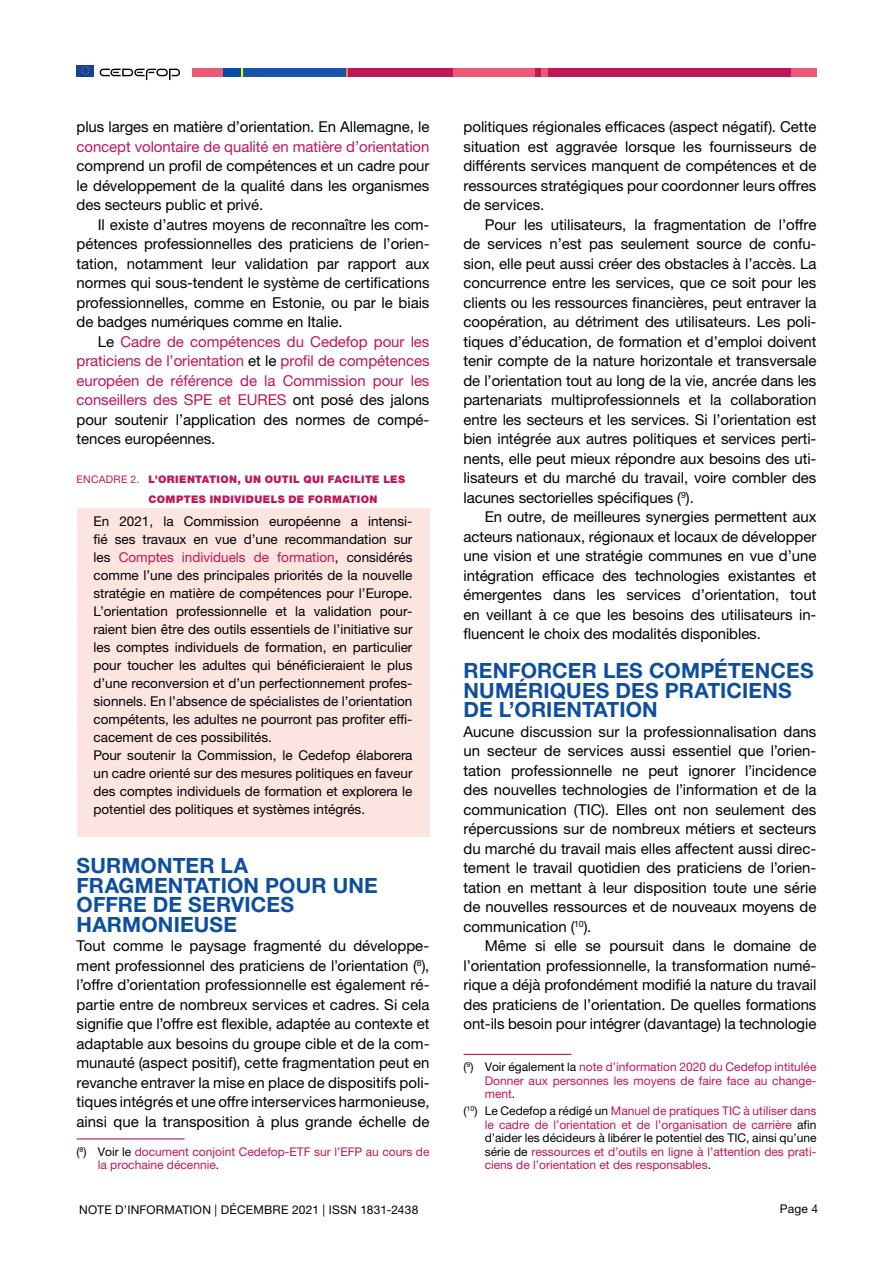
<style>
.page{position:relative;width:893px;height:1263px;background:#fff}
.page>*{position:absolute;margin:0;border:0;box-sizing:border-box;transform-origin:0 0}
.t1{font:700 21px/19.5px "Helvetica Neue LTW1 G";letter-spacing:.005em;color:#0d4f9e}
.t2{font:15px/19.5px "Helvetica Neue LTW1 G";letter-spacing:-.005em;color:#000;text-align:justify}
.t3{font:15px/19.5px "Helvetica Neue LTW1 G";letter-spacing:-.005em;color:#bf1658;text-align:justify}
.t4{font:13.5px/18px "Helvetica Neue LTW1 G";color:#000}
.t5{font:12px/13.5px "Helvetica Neue LTW1 G";color:#bf1658;text-align:justify}
.t6{font:12px "Helvetica Neue LTW1 G";letter-spacing:.02em;color:#000}
.t7{font:900 10.5px/19.5px "Helvetica Neue LTW1 G";letter-spacing:.04em;color:#bf1658}
.s1{color:#000}
.s2{font-weight:400}
.s3{color:#bf1658}
</style>
<div class="page">
<div style="left:77px;top:65px;width:17px;height:11px;background:#164194"></div>
<svg style="left:81px;top:66px;width:9px;height:9px"></svg>
<svg style="left:100px;top:69px;width:80px;height:11px"></svg>
<div style="left:192px;top:68px;width:31px;height:9px;background:#e85a75"></div>
<div style="left:347px;top:68px;width:106px;height:9px;background:#bf1658"></div>
<div style="left:453px;top:68px;width:82px;height:9px;background:#e85a75"></div>
<div style="left:535px;top:68px;width:7px;height:9px;background:#bf1658"></div>
<div style="left:548px;top:68px;width:243px;height:9px;background:#bf1658"></div>
<div style="left:542px;top:68px;width:6px;height:9px;background:#e85a75"></div>
<div style="left:223px;top:68px;width:18px;height:9px;background:#034da2"></div>
<svg style="left:241px;top:68px;width:2px;height:9px"></svg>
<svg style="left:345px;top:68px;width:2px;height:9px"></svg>
<div style="left:243px;top:68px;width:102px;height:9px;background:#1556a6"></div>
<div style="left:791px;top:68px;width:26px;height:9px;background:#e85a75"></div>
<div style="left:77px;top:508px;width:352px;height:237px;background:#fce4e0"></div>
<div style="left:77px;top:742px;width:352px;height:76px;background:#fce4e0"></div>
<div style="left:77px;top:815px;width:352px;height:22px;background:#fce4e0"></div>
<hr style="left:77px;top:1138px;width:108px;height:1px;background:#bf1658">
<hr style="left:463px;top:1054px;width:108px;height:1px;background:#bf1658">
<p class="t2" style="left:77px;top:117px;width:354px">plus larges en matière d’orientation. En Allemagne, le</p>
<p class="t3" style="left:77px;top:136px;width:354px">concept volontaire de qualité en matière d’orientation</p>
<p class="t2" style="left:77px;top:156px;width:354px">comprend un profil de compétences et un cadre pour le développement de la qualité dans les organismes des secteurs public et privé.</p>
<p class="t2" style="left:77px;top:214px;width:354px;text-indent:21px">Il existe d’autres moyens de reconnaître les com&shy;pétences professionnelles des praticiens de l’orien&shy;tation, notamment leur validation par rapport aux normes qui sous-tendent le système de certifications professionnelles, comme en Estonie, ou par le biais de badges numériques comme en Italie.</p>
<p class="t3" style="left:77px;top:331px;width:354px;text-indent:21px"><span class="s1">Le</span> Cadre de compétences du Cedefop pour les praticiens de l’orientation <span class="s1">et le</span> profil de compétences européen de référence de la Commission pour les conseillers des SPE et EURES <span class="s1">ont posé des jalons pour soutenir l’application des normes de compé&shy;tences européennes.</span></p>
<p class="t7" style="left:149px;top:470px;width:258px;text-indent:-72px"><span class="s2">ENCADRE 2.</span> L’ORIENTATION, UN OUTIL QUI FACILITE LES<br>COMPTES INDIVIDUELS DE FORMATION</p>
<p class="t4" style="left:94px;top:512px;width:320px">En 2021, la Commission européenne a intensi&shy;fié ses travaux en vue d’une recommandation sur les <span class="s3">Comptes individuels de formation</span>, considérés comme l’une des principales priorités de la nouvelle stratégie en matière de compétences pour l’Europe.<br>L’orientation professionnelle et la validation pour&shy;raient bien être des outils essentiels de l’initiative sur les comptes individuels de formation, en particulier pour toucher les adultes qui bénéficieraient le plus d’une reconversion et d’un perfectionnement profes&shy;sionnels. En l’absence de spécialistes de l’orientation compétents, les adultes ne pourront pas profiter effi&shy;cacement de ces possibilités.<br>Pour soutenir la Commission, le Cedefop élaborera un cadre orienté sur des mesures politiques en faveur des comptes individuels de formation et explorera le potentiel des politiques et systèmes intégrés.</p>
<h1 class="t1" style="left:77px;top:856px;width:303px">SURMONTER LA<br>FRAGMENTATION POUR UNE<br>OFFRE DE SERVICES<br>HARMONIEUSE</h1>
<p class="t2" style="left:77px;top:936px;width:354px">Tout comme le paysage fragmenté du développe&shy;ment professionnel des praticiens de l’orientation (<sup>8</sup>), l’offre d’orientation professionnelle est également ré&shy;partie entre de nombreux services et cadres. Si cela signifie que l’offre est flexible, adaptée au contexte et adaptable aux besoins du groupe cible et de la com&shy;munauté (aspect positif), cette fragmentation peut en revanche entraver la mise en place de dispositifs poli&shy;tiques intégrés et une offre interservices harmonieuse, ainsi que la transposition à plus grande échelle de</p>
<p class="t5" style="left:98px;top:1145px;width:333px;text-indent:-21px"><span class="s1">(</span><sup>8</sup><span class="s1">) Voir le</span> document conjoint Cedefop-ETF sur l’EFP au cours de la prochaine décennie<span class="s1">.</span></p>
<p class="t2" style="left:463px;top:117px;width:354px">politiques régionales efficaces (aspect négatif). Cette situation est aggravée lorsque les fournisseurs de différents services manquent de compétences et de ressources stratégiques pour coordonner leurs offres de services.</p>
<p class="t2" style="left:463px;top:214px;width:354px;text-indent:21px">Pour les utilisateurs, la fragmentation de l’offre de services n’est pas seulement source de confu&shy;sion, elle peut aussi créer des obstacles à l’accès. La concurrence entre les services, que ce soit pour les clients ou les ressources financières, peut entraver la coopération, au détriment des utilisateurs. Les poli&shy;tiques d’éducation, de formation et d’emploi doivent tenir compte de la nature horizontale et transversale de l’orientation tout au long de la vie, ancrée dans les partenariats multiprofessionnels et la collaboration entre les secteurs et les services. Si l’orientation est bien intégrée aux autres politiques et services perti&shy;nents, elle peut mieux répondre aux besoins des uti&shy;lisateurs et du marché du travail, voire combler des lacunes sectorielles spécifiques (<sup>9</sup>).</p>
<p class="t2" style="left:463px;top:507px;width:354px;text-indent:21px">En outre, de meilleures synergies permettent aux acteurs nationaux, régionaux et locaux de développer une vision et une stratégie communes en vue d’une intégration efficace des technologies existantes et émergentes dans les services d’orientation, tout en veillant à ce que les besoins des utilisateurs in&shy;fluencent le choix des modalités disponibles.</p>
<h1 class="t1" style="left:463px;top:661px;width:352px">RENFORCER LES COMPÉTENCES<br>NUMÉRIQUES DES PRATICIENS<br>DE L’ORIENTATION</h1>
<p class="t2" style="left:463px;top:721px;width:354px">Aucune discussion sur la professionnalisation dans un secteur de services aussi essentiel que l’orien&shy;tation professionnelle ne peut ignorer l’incidence des nouvelles technologies de l’information et de la communication (TIC). Elles ont non seulement des répercussions sur de nombreux métiers et secteurs du marché du travail mais elles affectent aussi direc&shy;tement le travail quotidien des praticiens de l’orien&shy;tation en mettant à leur disposition toute une série de nouvelles ressources et de nouveaux moyens de communication (<sup>10</sup>).</p>
<p class="t2" style="left:463px;top:936px;width:354px;text-indent:21px">Même si elle se poursuit dans le domaine de l’orientation professionnelle, la transformation numé&shy;rique a déjà profondément modifié la nature du travail des praticiens de l’orientation. De quelles formations ont-ils besoin pour intégrer (davantage) la technologie</p>
<p class="t5" style="left:485px;top:1060px;width:333px;text-indent:-21px"><span class="s1">(</span><sup>9</sup><span class="s1">) Voir également la</span> note d’information 2020 du Cedefop intitulée Donner aux personnes les moyens de faire face au change&shy;ment<span class="s1">.</span></p>
<p class="t5" style="left:485px;top:1104px;width:333px;text-indent:-21px"><span class="s1">(</span><sup>10</sup><span class="s1">) Le Cedefop a rédigé un</span> Manuel de pratiques TIC à utiliser dans le cadre de l’orientation et de l’organisation de carrière <span class="s1">afin d’aider les décideurs à libérer le potentiel des TIC, ainsi qu’une série de</span> ressources et d’outils en ligne à l’attention des prati&shy;ciens de l’orientation et des responsables<span class="s1">.</span></p>
<p class="t6" style="left:79px;top:1202px;width:341px">NOTE D’INFORMATION | DÉCEMBRE 2021 | ISSN 1831-2438</p>
<p class="t6" style="left:780px;top:1202px;width:40px">Page 4</p>
</div>
